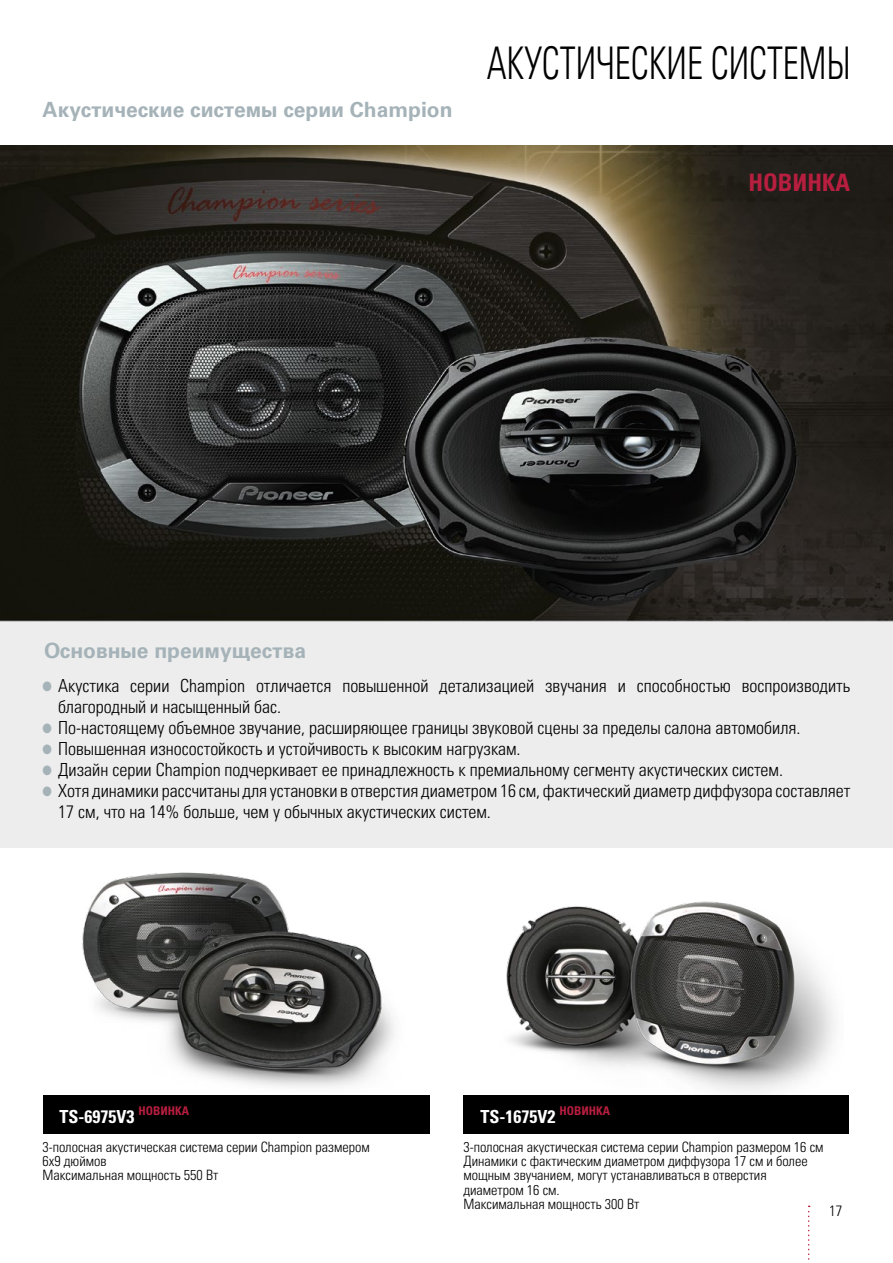
<style>
.page{position:relative;width:893px;height:1263px;background:#fff}
.page>*{position:absolute;margin:0;border:0;box-sizing:border-box;transform-origin:0 0}
.t1{font:45px "Univers LTCYR 47 Light Cond";color:#000;scale:.8 1}
.t2{font:24px "Univers LTCYR 67 Bold Cond";color:#b71e3f}
.t3{font:700 21px "Univers LTCYR 65";color:#a5b3b9}
.t4{font:18px/21px "Univers LTCYR 47 Light Cond";color:#000}
.t5{font:18px "Univers LTCYR 67 Bold Cond";color:#fff}
.t6{font:300 condensed 15px "Univers LT Std";color:#000}
.t7{font:14.25px/14.2px "Univers LTCYR 47 Light Cond";color:#000}
.s1{color:#a5b3b9}
</style>
<div class="page">
<img style="left:82px;top:872px;width:348px;height:257px">
<div style="left:0;top:621px;width:893px;height:227px;background:#ededed"></div>
<img style="left:0;top:145px;width:893px;height:476px">
<div style="left:463px;top:1095px;width:386px;height:39px;background:#000"></div>
<div style="left:43px;top:1095px;width:386px;height:39px;background:#000"></div>
<img style="left:506px;top:901px;width:329px;height:191px">
<svg style="left:808px;top:1205px;width:2px;height:55px"></svg>
<p class="t3" style="left:43px;top:95px;width:411px">Акустические системы серии Champion</p>
<h1 class="t1" style="left:487px;top:32px;width:456px">АКУСТИЧЕСКИЕ СИСТЕМЫ</h1>
<h2 class="t2" style="left:748px;top:168px;width:103px">НОВИНКА</h2>
<p class="t3" style="left:44px;top:635px;width:264px">Основные преимущества</p>
<p class="t4" style="left:58px;top:674px;width:794px;text-indent:-16px"><span class="s1">●</span> Акустика серии Champion отличается повышенной детализацией звучания и способностью воспроизводить благородный и насыщенный бас.</p>
<p class="t4" style="left:43px;top:716px;width:760px"><span class="s1">●</span> По-настоящему объемное звучание, расширяющее границы звуковой сцены за пределы салона автомобиля.</p>
<p class="t4" style="left:43px;top:737px;width:480px"><span class="s1">●</span> Повышенная износостойкость и устойчивость к высоким нагрузкам.</p>
<p class="t4" style="left:43px;top:758px;width:742px"><span class="s1">●</span> Дизайн серии Champion подчеркивает ее принадлежность к премиальному сегменту акустических систем.</p>
<p class="t4" style="left:58px;top:779px;width:794px;text-indent:-16px"><span class="s1">●</span> Хотя динамики рассчитаны для установки в отверстия диаметром 16 см, фактический диаметр диффузора составляет<br>17 см, что на 14% больше, чем у обычных акустических систем.</p>
<p class="t5" style="left:480px;top:1106px;width:131px">TS-1675V2 <sup>НОВИНКА</sup></p>
<p class="t5" style="left:60px;top:1106px;width:131px">TS-6975V3 <sup>НОВИНКА</sup></p>
<p class="t7" style="left:43px;top:1139px;width:329px">3-полосная акустическая система серии Champion размером<br>6х9 дюймов<br>Максимальная мощность 550 Вт</p>
<p class="t7" style="left:463px;top:1139px;width:362px">3-полосная акустическая система серии Champion размером 16 см Динамики с фактическим диаметром диффузора 17 см и более мощным звучанием, могут устанавливаться в отверстия диаметром 16 см.<br>Максимальная мощность 300 Вт</p>
<p class="t6" style="left:829px;top:1202px;width:15px">17</p>
</div>
